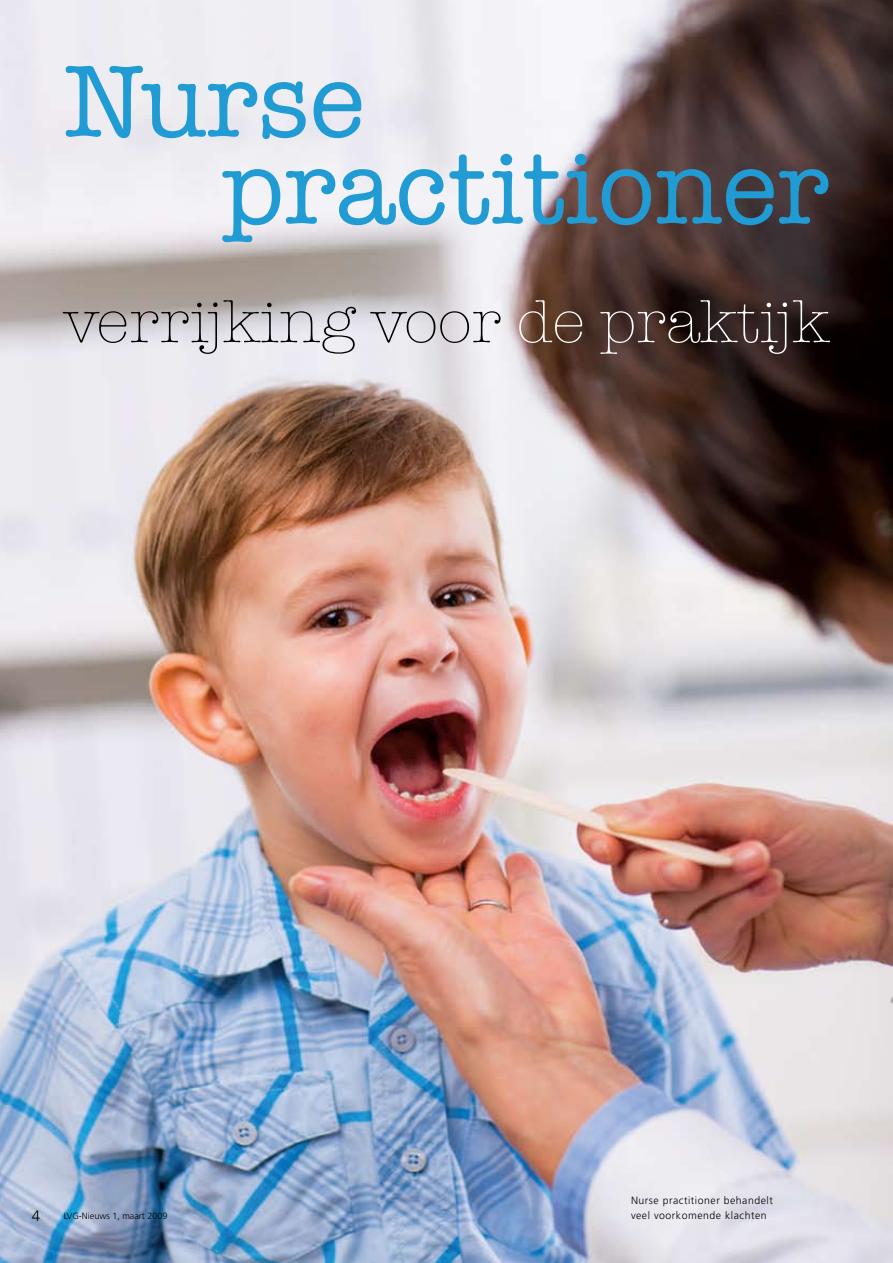
<style>
.page{position:relative;width:893px;height:1263px;background:#fff}
.page>*{position:absolute;margin:0;border:0;box-sizing:border-box;transform-origin:0 0}
.t1{font:105px/87px "American Typewriter";color:#219bd3}
.t2{font:300 61.5px "American Typewriter";color:#000}
.t3{font:300 15px "Frutiger";color:#000}
.t4{font:300 10.5px/15px "Frutiger";letter-spacing:.05em;color:#000}
.t5{font:300 9px "Frutiger";color:#000}
.s1{color:#fff}
</style>
<div class="page">
<img style="left:0;top:0;width:893px;height:1263px">
<h1 class="t1" style="left:221px;top:54px;width:609px;text-indent:-158px">Nurse practitioner</h1>
<h2 class="t2" style="left:64px;top:277px;width:767px">verrijking voor <span class="s1">de praktijk</span></h2>
<h3 class="t3" style="left:32px;top:1207px;width:10px">4</h3>
<p class="t5" style="left:64px;top:1210px;width:105px">LVG-Nieuws 1, maart 2009</p>
<p class="t4" style="left:631px;top:1193px;width:143px">Nurse practitioner behandelt veel voorkomende klachten</p>
</div>
